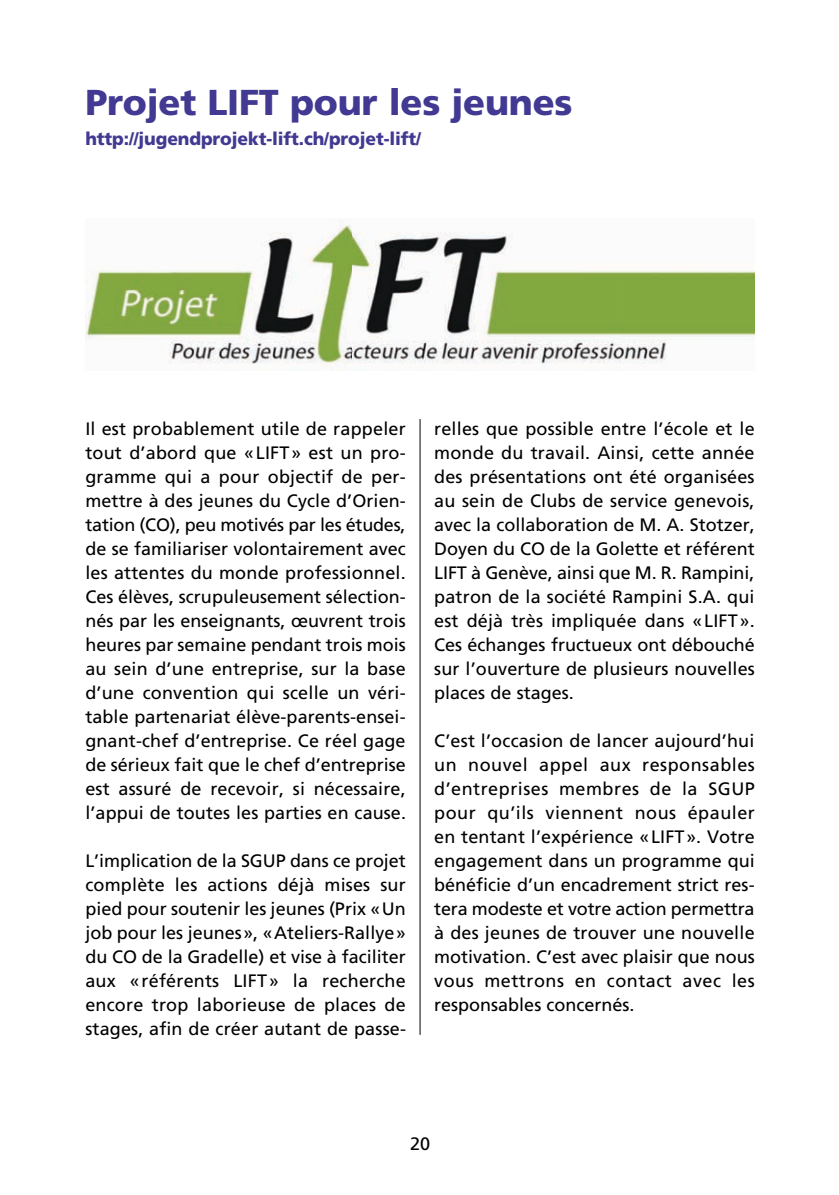
<style>
.page{position:relative;width:839px;height:1195px;background:#fff}
.page>*{position:absolute;margin:0;border:0;box-sizing:border-box;transform-origin:0 0}
.t1{font:900 36px "Frutiger LT Std";letter-spacing:-.005em;color:#413992}
.t2{font:18px/24px "Frutiger LT Std";letter-spacing:.01em;color:#000001;text-align:justify}
.t3{font:900 18px "Frutiger LT Std";letter-spacing:-.005em;color:#413992}
</style>
<div class="page">
<hr style="left:419px;top:419px;width:1px;height:616px;background:#000006">
<img style="left:85px;top:221px;width:669px;height:149px">
<h1 class="t1" style="left:85px;top:88px;width:488px">Projet LIFT pour les jeunes</h1>
<p class="t3" style="left:85px;top:131px;width:337px">http://jugendprojekt-lift.ch/projet-lift/</p>
<p class="t2" style="left:85px;top:418px;width:322px">Il est probablement utile de rappeler tout d’abord que «LIFT» est un pro&shy;gramme qui a pour objectif de per&shy;mettre à des jeunes du Cycle d’Orien&shy;tation (CO), peu motivés par les études, de se familiariser volontairement avec les attentes du monde professionnel.<br>Ces élèves, scrupuleusement sélection&shy;nés par les enseignants, œuvrent trois heures par semaine pendant trois mois au sein d’une entreprise, sur la base d’une convention qui scelle un véri&shy;table partenariat élève-parents-ensei&shy;gnant-chef d’entreprise. Ce réel gage de sérieux fait que le chef d’entreprise est assuré de recevoir, si nécessaire, l’appui de toutes les parties en cause.</p>
<p class="t2" style="left:85px;top:850px;width:322px">L’implication de la SGUP dans ce projet complète les actions déjà mises sur pied pour soutenir les jeunes (Prix «Un job pour les jeunes», «Ateliers-Rallye» du CO de la Gradelle) et vise à faciliter aux «référents LIFT» la recherche encore trop laborieuse de places de stages, afin de créer autant de passe-</p>
<p class="t2" style="left:434px;top:418px;width:322px">relles que possible entre l’école et le monde du travail. Ainsi, cette année des présentations ont été organisées au sein de Clubs de service genevois, avec la collaboration de M. A. Stotzer, Doyen du CO de la Golette et référent LIFT à Genève, ainsi que M. R. Rampini, patron de la société Rampini S.A. qui est déjà très impliquée dans «LIFT».<br>Ces échanges fructueux ont débouché sur l’ouverture de plusieurs nouvelles places de stages.</p>
<p class="t2" style="left:434px;top:730px;width:322px">C’est l’occasion de lancer aujourd’hui un nouvel appel aux responsables d’entreprises membres de la SGUP pour qu’ils viennent nous épauler en tentant l’expérience «LIFT». Votre engagement dans un programme qui bénéficie d’un encadrement strict res&shy;tera modeste et votre action permettra à des jeunes de trouver une nouvelle motivation. C’est avec plaisir que nous vous mettrons en contact avec les responsables concernés.</p>
<p class="t2" style="left:410px;top:1134px;width:22px">20</p>
</div>
